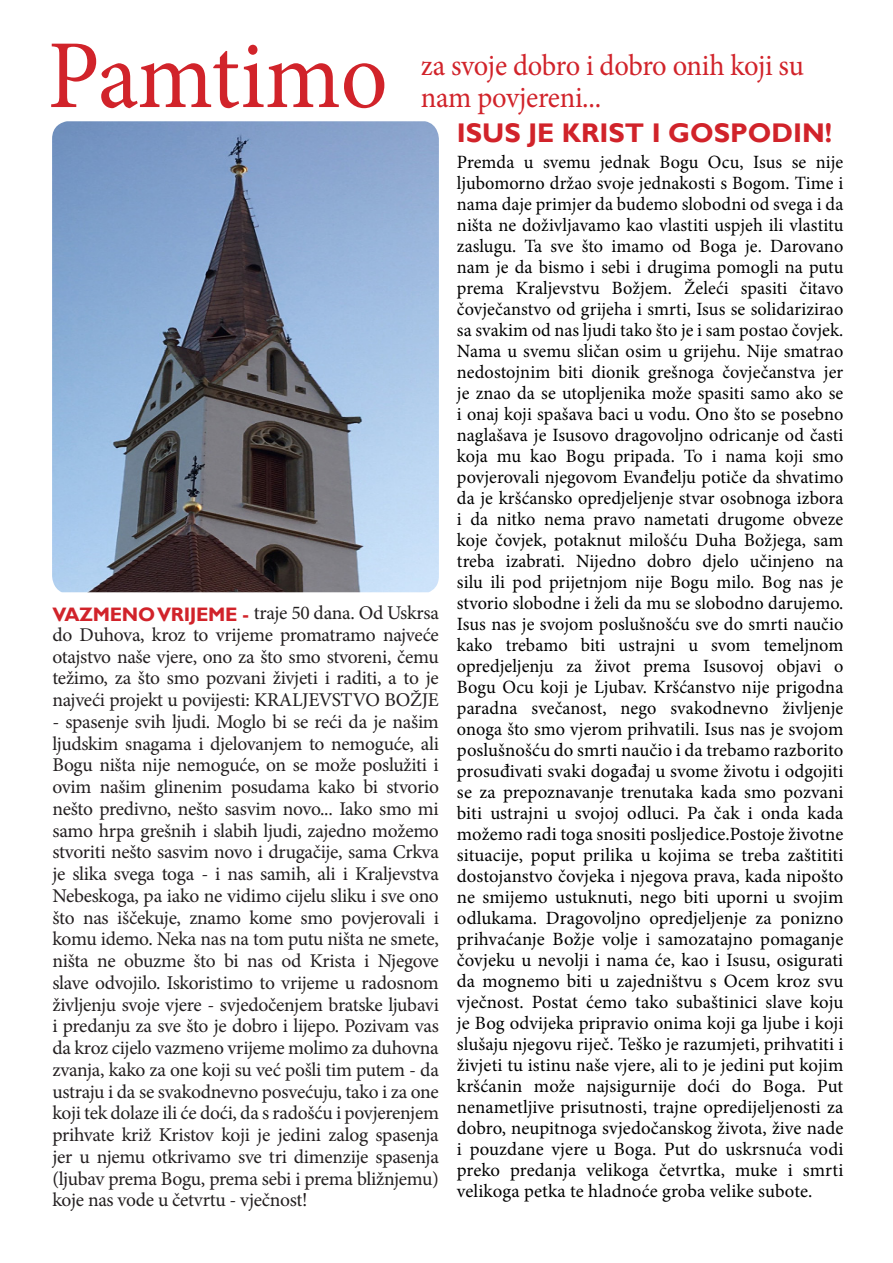
<style>
.page{position:relative;width:893px;height:1263px;background:#fff}
.page>*{position:absolute;margin:0;border:0;box-sizing:border-box;transform-origin:0 0}
.t1{font:97.5px "Minion Pro";letter-spacing:-.005em;color:#d1232a;scale:.95 1}
.t2{font:30px/31.5px "Minion Pro";letter-spacing:-.015em;color:#d1232a;scale:.95 1}
.t3{font:700 27px "Gill Sans";color:#d1232a}
.t4{font:19.5px/21.8px "Minion Pro";letter-spacing:-.015em;color:#231f20;text-align:justify}
.t5{font:18.75px/21px "Minion Pro";letter-spacing:.005em;color:#000;text-align:justify}
.s1{font-family:"Gill Sans";font-weight:700;color:#d1232a}
</style>
<div class="page">
<img style="left:52px;top:121px;width:387px;height:471px">
<p class="t1" style="left:47px;top:11px;width:360px">Pamtimo</p>
<p class="t2" style="left:421px;top:50px;width:404px">za svoje dobro i dobro onih koji su nam povjereni...</p>
<p class="t4" style="left:52px;top:602px;width:388px"><span class="s1">VAZMENO VRIJEME -</span> traje 50 dana. Od Uskrsa do Duhova, kroz to vrijeme promatramo najveće otajstvo naše vjere, ono za što smo stvoreni, čemu težimo, za što smo pozvani živjeti i raditi, a to je najveći projekt u povijesti: KRALJEVSTVO BOŽJE</p>
<p class="t4" style="left:52px;top:711px;width:388px">- spasenje svih ljudi. Moglo bi se reći da je našim ljudskim snagama i djelovanjem to nemoguće, ali Bogu ništa nije nemoguće, on se može poslužiti i ovim našim glinenim posudama kako bi stvorio nešto predivno, nešto sasvim novo... Iako smo mi samo hrpa grešnih i slabih ljudi, zajedno možemo stvoriti nešto sasvim novo i drugačije, sama Crkva je slika svega toga - i nas samih, ali i Kraljevstva Nebeskoga, pa iako ne vidimo cijelu sliku i sve ono što nas iščekuje, znamo kome smo povjerovali i komu idemo. Neka nas na tom putu ništa ne smete, ništa ne obuzme što bi nas od Krista i Njegove slave odvojilo. Iskoristimo to vrijeme u radosnom življenju svoje vjere - svjedočenjem bratske ljubavi i predanju za sve što je dobro i lijepo. Pozivam vas da kroz cijelo vazmeno vrijeme molimo za duhovna zvanja, kako za one koji su već pošli tim putem - da ustraju i da se svakodnevno posvećuju, tako i za one koji tek dolaze ili će doći, da s radošću i povjerenjem prihvate križ Kristov koji je jedini zalog spasenja jer u njemu otkrivamo sve tri dimenzije spasenja (ljubav prema Bogu, prema sebi i prema bližnjemu) koje nas vode u četvrtu - vječnost!</p>
<p class="t3" style="left:457px;top:117px;width:377px">ISUS JE KRIST I GOSPODIN!</p>
<p class="t5" style="left:457px;top:151px;width:388px">Premda u svemu jednak Bogu Ocu, Isus se nije ljubomorno držao svoje jednakosti s Bogom. Time i nama daje primjer da budemo slobodni od svega i da ništa ne doživljavamo kao vlastiti uspjeh ili vlastitu zaslugu. Ta sve što imamo od Boga je. Darovano nam je da bismo i sebi i drugima pomogli na putu prema Kraljevstvu Božjem. Želeći spasiti čitavo čovječanstvo od grijeha i smrti, Isus se solidarizirao sa svakim od nas ljudi tako što je i sam postao čovjek.<br>Nama u svemu sličan osim u grijehu. Nije smatrao nedostojnim biti dionik grešnoga čovječanstva jer je znao da se utopljenika može spasiti samo ako se i onaj koji spašava baci u vodu. Ono što se posebno naglašava je Isusovo dragovoljno odricanje od časti koja mu kao Bogu pripada. To i nama koji smo povjerovali njegovom Evanđelju potiče da shvatimo da je kršćansko opredjeljenje stvar osobnoga izbora i da nitko nema pravo nametati drugome obveze koje čovjek, potaknut milošću Duha Božjega, sam treba izabrati. Nijedno dobro djelo učinjeno na silu ili pod prijetnjom nije Bogu milo. Bog nas je stvorio slobodne i želi da mu se slobodno darujemo.<br>Isus nas je svojom poslušnošću sve do smrti naučio kako trebamo biti ustrajni u svom temeljnom opredjeljenju za život prema Isusovoj objavi o Bogu Ocu koji je Ljubav. Kršćanstvo nije prigodna paradna svečanost, nego svakodnevno življenje onoga što smo vjerom prihvatili. Isus nas je svojom poslušnošću do smrti naučio i da trebamo razborito prosuđivati svaki događaj u svome životu i odgojiti se za prepoznavanje trenutaka kada smo pozvani biti ustrajni u svojoj odluci. Pa čak i onda kada možemo radi toga snositi posljedice.Postoje životne situacije, poput prilika u kojima se treba zaštititi dostojanstvo čovjeka i njegova prava, kada nipošto ne smijemo ustuknuti, nego biti uporni u svojim odlukama. Dragovoljno opredjeljenje za ponizno prihvaćanje Božje volje i samozatajno pomaganje čovjeku u nevolji i nama će, kao i Isusu, osigurati da mognemo biti u zajedništvu s Ocem kroz svu vječnost. Postat ćemo tako subaštinici slave koju je Bog odvijeka pripravio onima koji ga ljube i koji slušaju njegovu riječ. Teško je razumjeti, prihvatiti i živjeti tu istinu naše vjere, ali to je jedini put kojim kršćanin može najsigurnije doći do Boga. Put nenametljive prisutnosti, trajne opredijeljenosti za dobro, neupitnoga svjedočanskog života, žive nade i pouzdane vjere u Boga. Put do uskrsnuća vodi preko predanja velikoga četvrtka, muke i smrti velikoga petka te hladnoće groba velike subote.</p>
</div>
